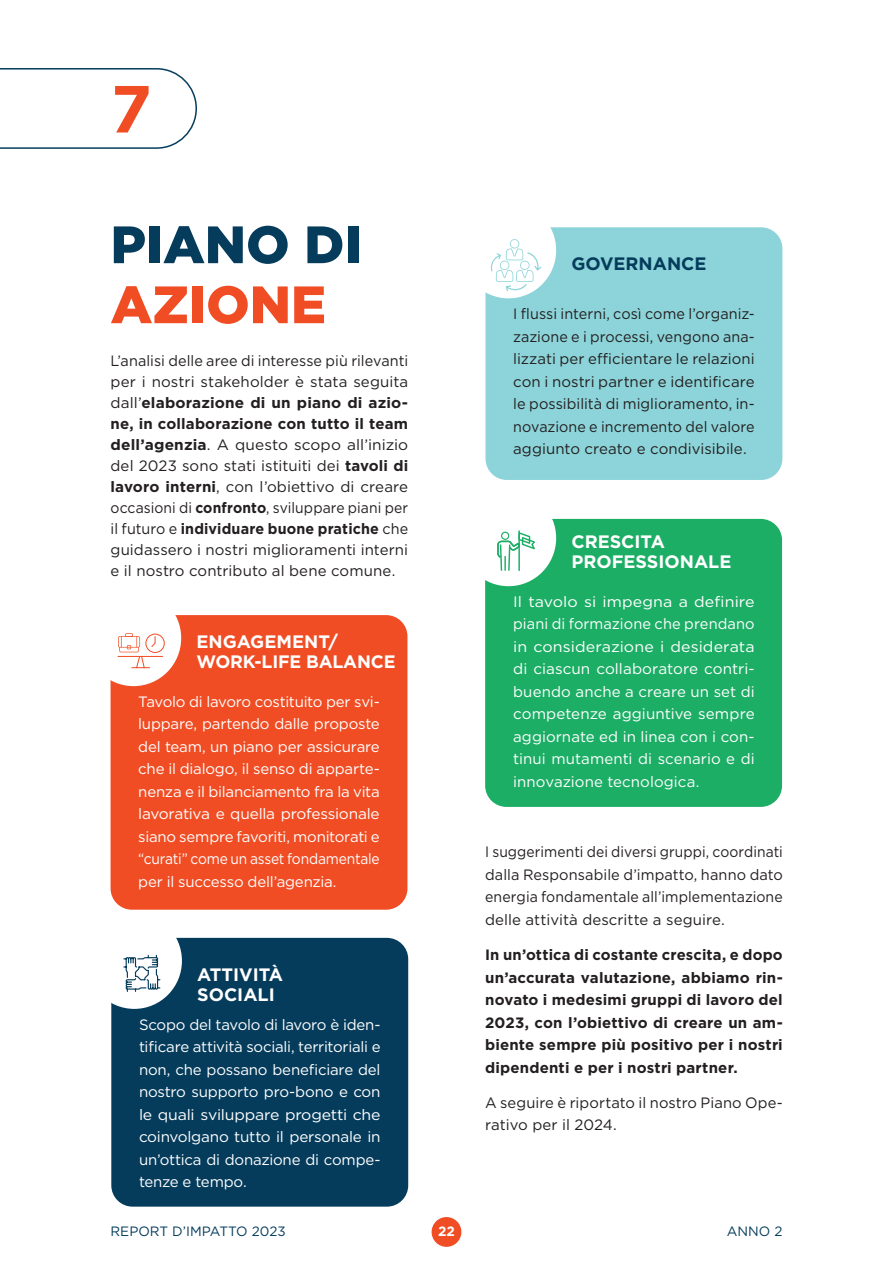
<style>
.page{position:relative;width:893px;height:1263px;background:#fff}
.page>*{position:absolute;margin:0;border:0;box-sizing:border-box;transform-origin:0 0}
.t1{font:700 66.45px "Gotham";color:#f04d24}
.t2{font:900 52.5px "Gotham";color:#053c5c}
.t3{font:900 52.5px "Gotham";color:#f04d24}
.t4{font:700 18px/20.2px "Gotham";color:#fff}
.t5{font:700 18px "Gotham";color:#053c5c}
.t6{font:15px/21px "Gotham";letter-spacing:.005em;color:#231f20;text-align:justify;scale:.96 1}
.t7{font:15px/22.5px "Gotham";letter-spacing:-.01em;color:#fff;text-align:justify}
.t8{font:15px/22.5px "Gotham";letter-spacing:-.01em;color:#fff;text-align:justify;scale:1.06 1}
.t9{font:700 15px/22.5px "Gotham";letter-spacing:.01em;color:#231f20;text-align:justify}
.t10{font:15px/22.5px "Gotham";letter-spacing:.005em;color:#231f20;text-align:justify;scale:.92 1}
.t11{font:15px/22.5px "Gotham";letter-spacing:.005em;color:#231f20}
.t12{font:13.5px "Gotham";color:#053c5c}
.t13{font:700 13.5px "Gotham";color:#fff}
.s1{font-weight:700}
</style>
<div class="page">
<div style="left:111px;top:938px;width:297px;height:268px;background:#053c5c;border-radius:21px"></div>
<div style="left:87px;top:913px;width:95px;height:96px;background:#fff;border-radius:50%"></div>
<svg style="left:123px;top:954px;width:38px;height:38px"></svg>
<div style="left:485px;top:519px;width:297px;height:288px;background:#1dae66;border-radius:21px"></div>
<div style="left:461px;top:490px;width:95px;height:96px;background:#fff;border-radius:50%"></div>
<hr style="left:518px;top:530px;width:2px;height:41px;background:#1dae66">
<svg style="left:497px;top:532px;width:38px;height:39px"></svg>
<div style="left:111px;top:615px;width:296px;height:295px;background:#f04d24;border-radius:21px"></div>
<div style="left:86px;top:590px;width:95px;height:96px;background:#fff;border-radius:50%"></div>
<svg style="left:117px;top:633px;width:48px;height:36px"></svg>
<div style="left:485px;top:227px;width:297px;height:253px;background:#8cd4d9;border-radius:21px"></div>
<div style="left:461px;top:202px;width:95px;height:96px;background:#fff;border-radius:50%"></div>
<svg style="left:491px;top:239px;width:50px;height:53px"></svg>
<svg style="left:0;top:68px;width:197px;height:81px"></svg>
<div style="left:432px;top:1217px;width:29px;height:30px;background:#f04d24;border-radius:50%"></div>
<h1 class="t1" style="left:111px;top:65px;width:43px">7</h1>
<h2 class="t2" style="left:111px;top:208px;width:253px">PIANO DI</h2>
<h2 class="t3" style="left:111px;top:268px;width:217px">AZIONE</h2>
<p class="t6" style="left:111px;top:350px;width:312px">L’analisi delle aree di interesse più rilevanti per i nostri stakeholder è stata seguita dall’<span class="s1">elaborazione di un piano di azio&shy;ne, in collaborazione con tutto il team dell’agenzia</span>. A questo scopo all’inizio del 2023 sono stati istituiti dei <span class="s1">tavoli di lavoro interni</span>, con l’obiettivo di creare occasioni di <span class="s1">confronto</span>, sviluppare piani per il futuro e <span class="s1">individuare buone pratiche</span> che guidassero i nostri miglioramenti interni e il nostro contributo al bene comune.</p>
<p class="t4" style="left:196px;top:631px;width:201px">ENGAGEMENT/<br>WORK-LIFE BALANCE</p>
<p class="t7" style="left:138px;top:690px;width:243px">Tavolo di lavoro costituito per svi&shy;luppare, partendo dalle proposte del team, un piano per assicurare che il dialogo, il senso di apparte&shy;nenza e il bilanciamento fra la vita lavorativa e quella professionale siano sempre favoriti, monitorati e “curati” come un asset fondamentale per il successo dell’agenzia.</p>
<p class="t4" style="left:197px;top:964px;width:87px">ATTIVITÀ<br>SOCIALI</p>
<p class="t7" style="left:139px;top:1013px;width:243px">Scopo del tavolo di lavoro è iden&shy;tificare attività sociali, territoriali e non, che possano beneficiare del nostro supporto pro-bono e con le quali sviluppare progetti che coinvolgano tutto il personale in un’ottica di donazione di compe&shy;tenze e tempo.</p>
<p class="t5" style="left:571px;top:252px;width:137px">GOVERNANCE</p>
<p class="t6" style="left:513px;top:302px;width:253px;line-height:22.5px">I flussi interni, così come l’organiz&shy;zazione e i processi, vengono ana&shy;lizzati per efficientare le relazioni con i nostri partner e identificare le possibilità di miglioramento, in&shy;novazione e incremento del valore aggiunto creato e condivisibile.</p>
<p class="t4" style="left:571px;top:531px;width:162px">CRESCITA<br>PROFESSIONALE</p>
<p class="t8" style="left:513px;top:590px;width:229px">Il tavolo si impegna a definire piani di formazione che prendano in considerazione i desiderata di ciascun collaboratore contri&shy;buendo anche a creare un set di competenze aggiuntive sempre aggiornate ed in linea con i con&shy;tinui mutamenti di scenario e di innovazione tecnologica.</p>
<p class="t10" style="left:485px;top:840px;width:325px">I suggerimenti dei diversi gruppi, coordinati dalla Responsabile d’impatto, hanno dato energia fondamentale all’implementazione delle attività descritte a seguire.</p>
<p class="t9" style="left:485px;top:943px;width:299px">In un’ottica di costante crescita, e dopo un’accurata valutazione, abbiamo rin&shy;novato i medesimi gruppi di lavoro del 2023, con l’obiettivo di creare un am&shy;biente sempre più positivo per i nostri dipendenti e per i nostri partner.</p>
<p class="t11" style="left:485px;top:1091px;width:299px">A seguire è riportato il nostro Piano Ope&shy;rativo per il 2024.</p>
<p class="t12" style="left:111px;top:1222px;width:177px">REPORT D’IMPATTO 2023</p>
<p class="t13" style="left:438px;top:1222px;width:18px">22</p>
<p class="t12" style="left:727px;top:1222px;width:57px">ANNO 2</p>
</div>
